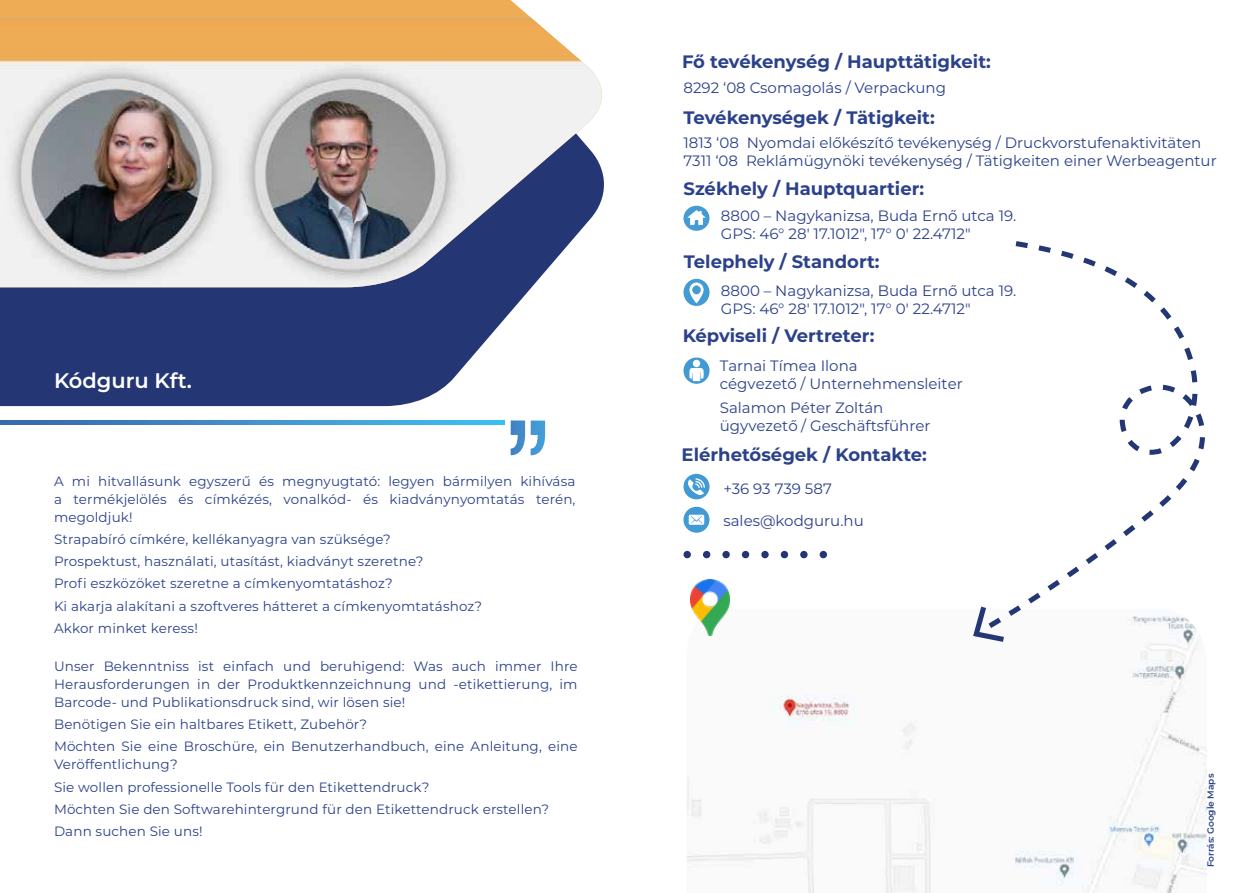
<style>
.page{position:relative;width:1259px;height:893px;background:#fff}
.page>*{position:absolute;margin:0;border:0;box-sizing:border-box;transform-origin:0 0}
.t1{font:600 21px "Montserrat";color:#fff}
.t2{font:700 18px "Montserrat";color:#2b418a}
.t3{font:15px/18px "Montserrat";color:#2b418a}
.t4{font:13.5px/22.2px "Montserrat";letter-spacing:.01em;color:#2b418a}
.t5{font:600 9px "Montserrat";color:#2b418a}
</style>
<div class="page">
<svg style="left:683px;top:206px;width:26px;height:25px"></svg>
<svg style="left:683px;top:474px;width:26px;height:25px"></svg>
<svg style="left:683px;top:507px;width:26px;height:26px"></svg>
<svg style="left:683px;top:357px;width:26px;height:27px"></svg>
<svg style="left:683px;top:279px;width:26px;height:27px"></svg>
<div style="left:692px;top:286px;width:8px;height:8px;background:#429ad4;border-radius:50%"></div>
<svg style="left:0;top:287px;width:532px;height:119px;background:#3b4a82"></svg>
<div style="left:0;top:0;width:530px;height:17px;background:#eeac54"></div>
<img style="left:0;top:17px;width:604px;height:270px">
<img style="left:687px;top:628px;width:520px;height:265px">
<svg style="left:1008px;top:241px;width:197px;height:387px"></svg>
<svg style="left:973px;top:607px;width:31px;height:35px"></svg>
<div style="left:742px;top:551px;width:7px;height:7px;background:#233573;border-radius:50%"></div>
<div style="left:683px;top:551px;width:8px;height:7px;background:#233573;border-radius:50%"></div>
<div style="left:819px;top:551px;width:8px;height:7px;background:#233573;border-radius:50%"></div>
<div style="left:780px;top:551px;width:8px;height:7px;background:#233573;border-radius:50%"></div>
<div style="left:722px;top:551px;width:8px;height:7px;background:#233573;border-radius:50%"></div>
<div style="left:761px;top:551px;width:7px;height:7px;background:#233573;border-radius:50%"></div>
<div style="left:703px;top:551px;width:7px;height:7px;background:#233573;border-radius:50%"></div>
<div style="left:800px;top:551px;width:7px;height:7px;background:#233573;border-radius:50%"></div>
<svg style="left:0;top:420px;width:504px;height:5px;background:#3e91cf"></svg>
<svg style="left:510px;top:420px;width:35px;height:35px"></svg>
<img style="left:690px;top:579px;width:39px;height:56px">
<h1 class="t1" style="left:54px;top:367px;width:139px">Kódguru Kft.</h1>
<p class="t4" style="left:54px;top:471px;width:523px;line-height:18px;text-align:justify">A mi hitvallásunk egyszerű és megnyugtató: legyen bármilyen kihívása a termékjelölés és címkézés, vonalkód- és kiadványnyomtatás terén, megoldjuk!</p>
<p class="t4" style="left:54px;top:527px;width:430px">Strapabíró címkére, kellékanyagra van szüksége?<br>Prospektust, használati, utasítást, kiadványt szeretne?<br>Profi eszközöket szeretne a címkenyomtatáshoz?<br>Ki akarja alakítani a szoftveres hátteret a címkenyomtatáshoz?<br>Akkor minket keress!</p>
<p class="t4" style="left:54px;top:657px;width:525px;line-height:18px;text-align:justify">Unser Bekenntniss ist einfach und beruhigend: Was auch immer Ihre Herausforderungen in der Produktkennzeichnung und -etikettierung, im Barcode- und Publikationsdruck sind, wir lösen sie!</p>
<p class="t4" style="left:54px;top:713px;width:525px">Benötigen Sie ein haltbares Etikett, Zubehör?<br>Möchten Sie eine Broschüre, ein Benutzerhandbuch, eine Anleitung, eine</p>
<p class="t4" style="left:54px;top:753px;width:496px">Veröffentlichung?<br>Sie wollen professionelle Tools für den Etikettendruck?<br>Möchten Sie den Softwarehintergrund für den Etikettendruck erstellen?<br>Dann suchen Sie uns!</p>
<h2 class="t2" style="left:682px;top:49px;width:310px">Fő tevékenység / Haupttätigkeit:</h2>
<h2 class="t2" style="left:683px;top:104px;width:253px">Tevékenységek / Tätigkeit:</h2>
<p class="t3" style="left:683px;top:79px;width:264px">8292 ‘08 Csomagolás / Verpackung</p>
<p class="t3" style="left:683px;top:133px;width:535px">1813 ‘08 Nyomdai előkészítő tevékenység / Druckvorstufenaktivitäten<br>7311 ‘08 Reklámügynöki tevékenység / Tätigkeiten einer Werbeagentur</p>
<h2 class="t2" style="left:683px;top:175px;width:242px">Székhely / Hauptquartier:</h2>
<p class="t3" style="left:721px;top:206px;width:297px">8800 – Nagykanizsa, Buda Ernő utca 19.<br>GPS: 46° 28′ 17.1012″, 17° 0′ 22.4712″</p>
<h2 class="t2" style="left:684px;top:249px;width:197px">Telephely / Standort:</h2>
<p class="t3" style="left:721px;top:281px;width:297px">8800 – Nagykanizsa, Buda Ernő utca 19.<br>GPS: 46° 28′ 17.1012″, 17° 0′ 22.4712″</p>
<h2 class="t2" style="left:682px;top:322px;width:193px">Képviseli / Vertreter:</h2>
<p class="t3" style="left:720px;top:356px;width:244px">Tarnai Tímea Ilona<br>cégvezető / Unternehmensleiter</p>
<p class="t3" style="left:720px;top:398px;width:212px">Salamon Péter Zoltán ügyvezető / Geschäftsführer</p>
<h2 class="t2" style="left:681px;top:442px;width:247px">Elérhetőségek / Kontakte:</h2>
<p class="t3" style="left:723px;top:479px;width:110px">+36 93 739 587</p>
<p class="t3" style="left:723px;top:511px;width:142px">sales@kodguru.hu</p>
<p class="t5" style="left:1204px;top:867px;width:95px;rotate:-90deg">Forrás: Google Maps</p>
</div>
